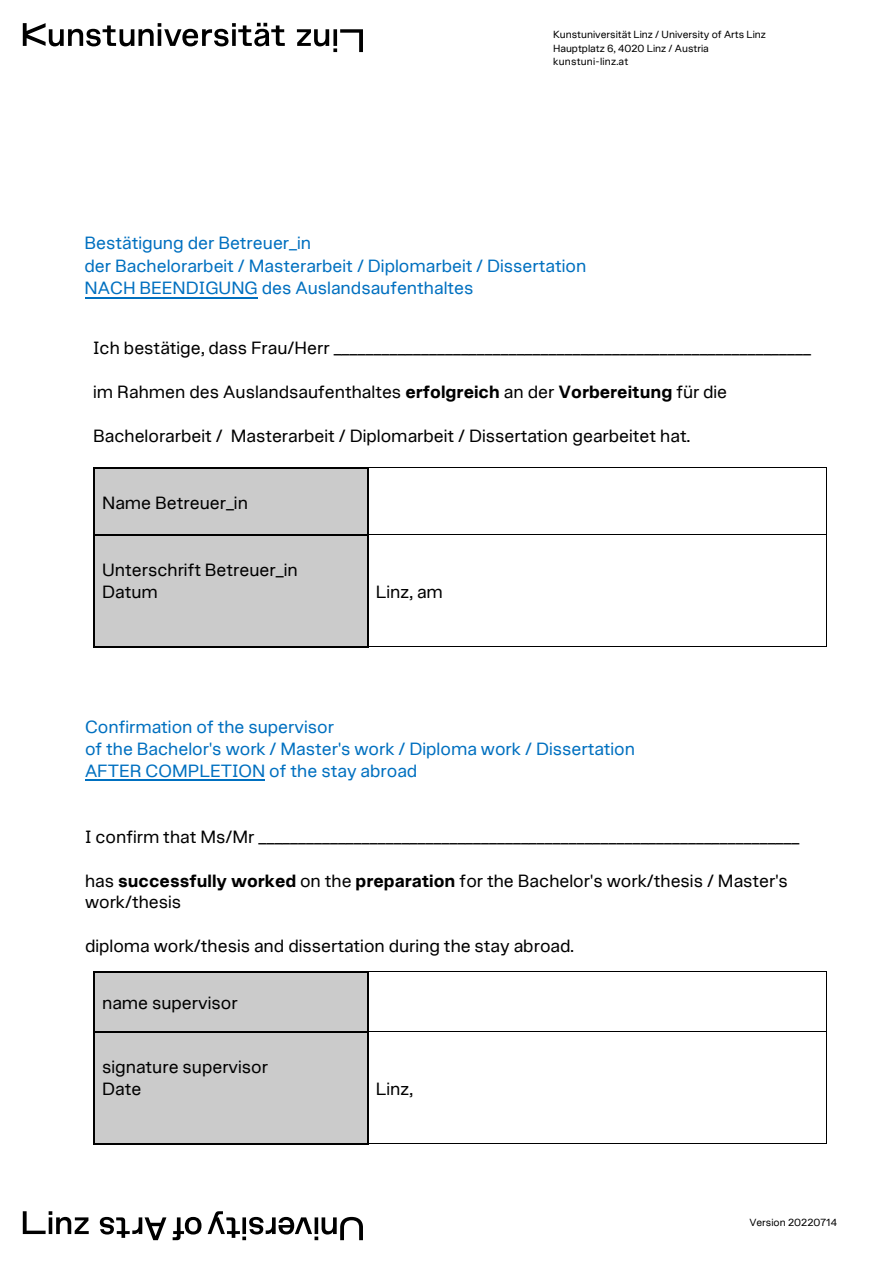
<style>
.page{position:relative;width:893px;height:1263px;background:#fff}
.page>*{position:absolute;margin:0;border:0;box-sizing:border-box;transform-origin:0 0}
.t1{font:18px/21.9px "Linz Sans";color:#000}
.t2{font:18px/22.4px "Linz Sans";color:#0070c0}
.t3{font:10.5px/13.5px "Linz Sans";color:#000}
.s1{font-weight:700}
</style>
<div class="page">
<svg style="left:208px;top:1211px;width:155px;height:29px"></svg>
<svg style="left:173px;top:1217px;width:28px;height:23px"></svg>
<svg style="left:100px;top:1217px;width:66px;height:23px"></svg>
<svg style="left:23px;top:1211px;width:66px;height:23px"></svg>
<svg style="left:23px;top:23px;width:262px;height:23px"></svg>
<svg style="left:297px;top:29px;width:66px;height:23px"></svg>
<hr style="left:85px;top:297px;width:172px;height:1px;background:#0070c0">
<div style="left:95px;top:469px;width:272px;height:65px;background:#cbcbcb"></div>
<hr style="left:95px;top:467px;width:272px;height:1px;background:#000">
<hr style="left:369px;top:467px;width:457px;height:1px;background:#000">
<hr style="left:93px;top:468px;width:2px;height:66px;background:#000">
<hr style="left:367px;top:468px;width:2px;height:66px;background:#000">
<hr style="left:826px;top:468px;width:1px;height:66px;background:#000">
<div style="left:95px;top:536px;width:272px;height:110px;background:#cbcbcb"></div>
<hr style="left:95px;top:534px;width:272px;height:2px;background:#000">
<hr style="left:369px;top:534px;width:457px;height:1px;background:#000">
<hr style="left:93px;top:536px;width:2px;height:110px;background:#000">
<hr style="left:95px;top:646px;width:272px;height:1px;background:#000">
<hr style="left:367px;top:536px;width:2px;height:110px;background:#000">
<hr style="left:369px;top:646px;width:457px;height:1px;background:#000">
<hr style="left:826px;top:536px;width:1px;height:110px;background:#000">
<hr style="left:85px;top:780px;width:180px;height:1px;background:#0070c0">
<div style="left:95px;top:973px;width:272px;height:58px;background:#cbcbcb"></div>
<hr style="left:95px;top:971px;width:272px;height:2px;background:#000">
<hr style="left:369px;top:971px;width:457px;height:1px;background:#000">
<hr style="left:93px;top:973px;width:2px;height:58px;background:#000">
<hr style="left:367px;top:973px;width:2px;height:58px;background:#000">
<hr style="left:826px;top:973px;width:1px;height:58px;background:#000">
<div style="left:95px;top:1033px;width:272px;height:110px;background:#cbcbcb"></div>
<hr style="left:95px;top:1031px;width:272px;height:2px;background:#000">
<hr style="left:369px;top:1031px;width:457px;height:1px;background:#000">
<hr style="left:93px;top:1033px;width:2px;height:110px;background:#000">
<hr style="left:95px;top:1143px;width:272px;height:1px;background:#000">
<hr style="left:367px;top:1033px;width:2px;height:110px;background:#000">
<hr style="left:369px;top:1143px;width:457px;height:1px;background:#000">
<hr style="left:826px;top:1033px;width:1px;height:110px;background:#000">
<p class="t3" style="left:553px;top:28px;width:214px">Kunstuniversität Linz / University of Arts Linz<br>Hauptplatz 6, 4020 Linz / Austria kunstuni-linz.at</p>
<p class="t2" style="left:85px;top:232px;width:503px">Bestätigung der Betreuer_in<br>der Bachelorarbeit / Masterarbeit / Diplomarbeit / Dissertation<br>NACH BEENDIGUNG des Auslandsaufenthaltes</p>
<p class="t1" style="left:93px;top:338px;width:719px">Ich bestätige, dass Frau/Herr ____________________________________________________________</p>
<p class="t1" style="left:93px;top:382px;width:636px">im Rahmen des Auslandsaufenthaltes <span class="s1">erfolgreich</span> an der <span class="s1">Vorbereitung</span> für die</p>
<p class="t1" style="left:93px;top:426px;width:598px">Bachelorarbeit / Masterarbeit / Diplomarbeit / Dissertation gearbeitet hat.</p>
<p class="t1" style="left:102px;top:492px;width:147px">Name Betreuer_in</p>
<p class="t1" style="left:102px;top:559px;width:197px">Unterschrift Betreuer_in<br>Datum</p>
<p class="t1" style="left:376px;top:581px;width:69px">Linz, am</p>
<p class="t2" style="left:85px;top:716px;width:552px;line-height:21.9px">Confirmation of the supervisor<br>of the Bachelor's work / Master's work / Diploma work / Dissertation<br>AFTER COMPLETION of the stay abroad</p>
<p class="t1" style="left:85px;top:826px;width:716px">I confirm that Ms/Mr ____________________________________________________________________</p>
<p class="t1" style="left:85px;top:870px;width:704px">has <span class="s1">successfully worked</span> on the <span class="s1">preparation</span> for the Bachelor's work/thesis / Master's work/thesis</p>
<p class="t1" style="left:85px;top:936px;width:490px">diploma work/thesis and dissertation during the stay abroad.</p>
<p class="t1" style="left:102px;top:992px;width:137px">name supervisor</p>
<p class="t1" style="left:102px;top:1056px;width:168px">signature supervisor<br>Date</p>
<p class="t1" style="left:376px;top:1078px;width:39px">Linz,</p>
<p class="t3" style="left:749px;top:1215px;width:89px">Version 20220714</p>
</div>
